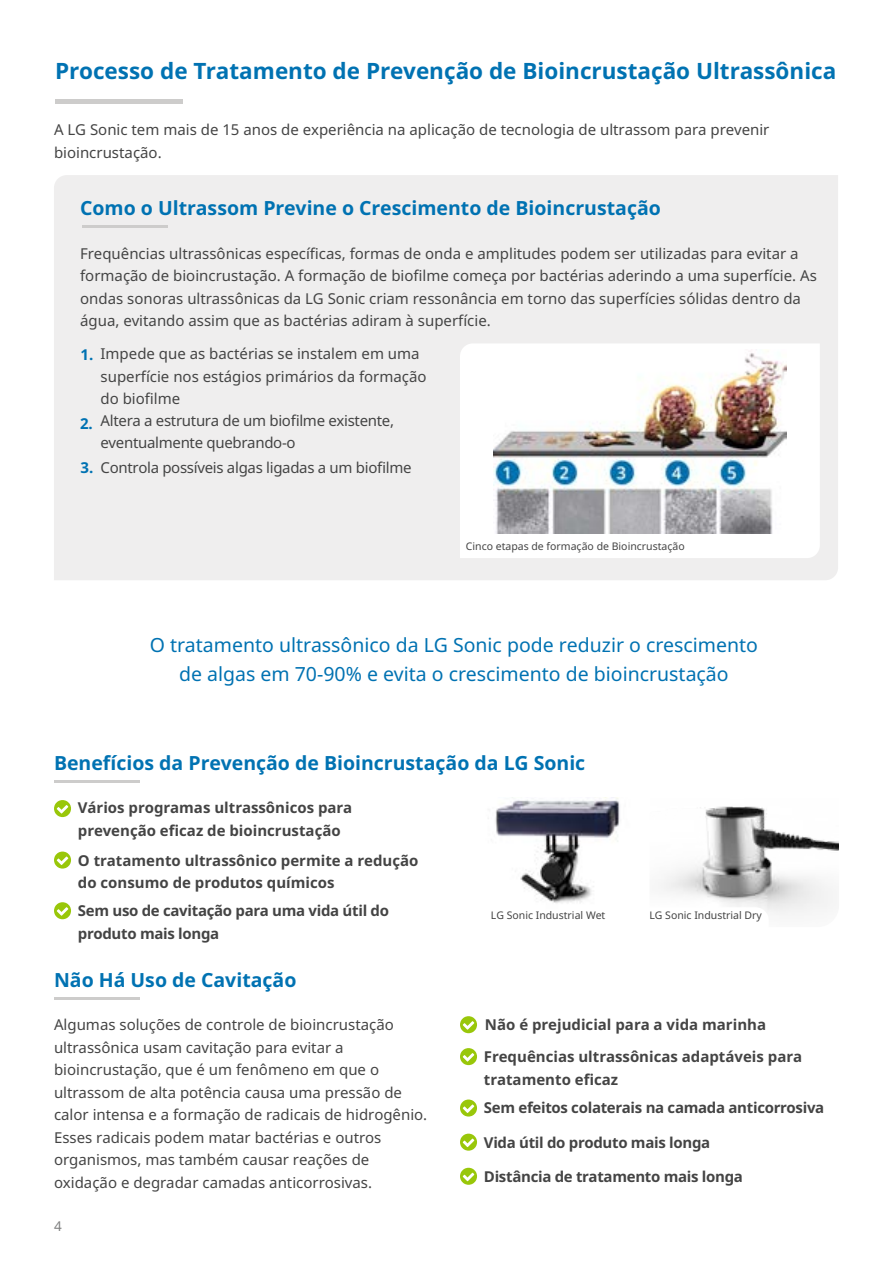
<style>
.page{position:relative;width:893px;height:1263px;background:#fff}
.page>*{position:absolute;margin:0;border:0;box-sizing:border-box;transform-origin:0 0}
.t1{font:700 22.5px "Noto Sans";color:#0072b2}
.t2{font:700 19.5px "Noto Sans";color:#0072b2}
.t3{font:19.5px/28.5px "Noto Sans";color:#0072b2;text-align:center}
.t4{font:15px/22.5px "Noto Sans";color:#444}
.t5{font:700 15px/22.5px "Noto Sans";color:#444}
.t6{font:700 15px/22.5px "Noto Sans";letter-spacing:-.02em;color:#444}
.t7{font:15px "Noto Sans";letter-spacing:-.02em;color:#444}
.t8{font:700 15px "Noto Sans";color:#0072b2}
.t9{font:13.5px "Noto Sans";color:#7f8080}
.t10{font:10.5px "Noto Sans";color:#444}
</style>
<div class="page">
<hr style="left:55px;top:100px;width:128px;height:4px;background:#cdcccb">
<svg style="left:54px;top:800px;width:17px;height:17px"></svg>
<svg style="left:54px;top:851px;width:17px;height:17px"></svg>
<svg style="left:54px;top:902px;width:17px;height:17px"></svg>
<hr style="left:54px;top:780px;width:85px;height:3px;background:#cdcccb">
<div style="left:54px;top:175px;width:784px;height:405px;background:#efeeee"></div>
<svg style="left:460px;top:343px;width:360px;height:215px"></svg>
<img style="left:493px;top:350px;width:294px;height:184px">
<hr style="left:82px;top:225px;width:85px;height:3px;background:#cdcccb">
<hr style="left:54px;top:997px;width:85px;height:3px;background:#cdcccb">
<svg style="left:460px;top:1016px;width:17px;height:17px"></svg>
<svg style="left:460px;top:1048px;width:17px;height:17px"></svg>
<svg style="left:460px;top:1099px;width:17px;height:17px"></svg>
<svg style="left:460px;top:1134px;width:17px;height:17px"></svg>
<svg style="left:460px;top:1168px;width:17px;height:17px"></svg>
<img style="left:660px;top:806px;width:179px;height:109px">
<img style="left:495px;top:797px;width:125px;height:106px">
<svg style="left:660px;top:907px;width:109px;height:8px"></svg>
<h1 class="t1" style="left:55px;top:62px;width:783px">Processo de Tratamento de Prevenção de Bioincrustação Ultrassônica</h1>
<p class="t4" style="left:54px;top:118px;width:717px">A LG Sonic tem mais de 15 anos de experiência na aplicação de tecnologia de ultrassom para prevenir bioincrustação.</p>
<h2 class="t2" style="left:80px;top:200px;width:582px">Como o Ultrassom Previne o Crescimento de Bioincrustação</h2>
<p class="t4" style="left:80px;top:242px;width:738px">Frequências ultrassônicas específicas, formas de onda e amplitudes podem ser utilizadas para evitar a formação de bioincrustação. A formação de biofilme começa por bactérias aderindo a uma superfície. As ondas sonoras ultrassônicas da LG Sonic criam ressonância em torno das superfícies sólidas dentro da água, evitando assim que as bactérias adiram à superfície.</p>
<p class="t4" style="left:101px;top:343px;width:328px">Impede que as bactérias se instalem em uma superfície nos estágios primários da formação do biofilme<br>Altera a estrutura de um biofilme existente, eventualmente quebrando-o</p>
<p class="t7" style="left:101px;top:458px;width:313px">Controla possíveis algas ligadas a um biofilme</p>
<p class="t8" style="left:81px;top:348px;width:14px">1.</p>
<p class="t8" style="left:80px;top:417px;width:14px">2.</p>
<p class="t8" style="left:81px;top:462px;width:14px">3.</p>
<p class="t10" style="left:466px;top:539px;width:220px">Cinco etapas de formação de Bioincrustação</p>
<h2 class="t3" style="left:150px;top:630px;width:610px">O tratamento ultrassônico da LG Sonic pode reduzir o crescimento de algas em 70-90% e evita o crescimento de bioincrustação</h2>
<h2 class="t2" style="left:54px;top:755px;width:533px">Benefícios da Prevenção de Bioincrustação da LG Sonic</h2>
<p class="t5" style="left:78px;top:798px;width:276px">Vários programas ultrassônicos para prevenção eficaz de bioincrustação</p>
<p class="t5" style="left:78px;top:850px;width:342px">O tratamento ultrassônico permite a redução do consumo de produtos químicos</p>
<p class="t6" style="left:78px;top:901px;width:313px">Sem uso de cavitação para uma vida útil do produto mais longa</p>
<p class="t10" style="left:491px;top:908px;width:116px">LG Sonic Industrial Wet</p>
<p class="t10" style="left:649px;top:908px;width:114px">LG Sonic Industrial Dry</p>
<h2 class="t2" style="left:54px;top:972px;width:244px">Não Há Uso de Cavitação</h2>
<p class="t4" style="left:54px;top:1013px;width:375px">Algumas soluções de controle de bioincrustação ultrassônica usam cavitação para evitar a bioincrustação, que é um fenômeno em que o ultrassom de alta potência causa uma pressão de calor intensa e a formação de radicais de hidrogênio.<br>Esses radicais podem matar bactérias e outros organismos, mas também causar reações de oxidação e degradar camadas anticorrosivas.</p>
<p class="t5" style="left:484px;top:1010px;width:320px;line-height:32px">Não é prejudicial para a vida marinha<br>Frequências ultrassônicas adaptáveis para</p>
<p class="t6" style="left:484px;top:1064px;width:342px;line-height:29px">tratamento eficaz<br>Sem efeitos colaterais na camada anticorrosiva</p>
<p class="t6" style="left:484px;top:1132px;width:228px">Vida útil do produto mais longa</p>
<p class="t6" style="left:484px;top:1166px;width:261px">Distância de tratamento mais longa</p>
<p class="t9" style="left:54px;top:1220px;width:9px">4</p>
</div>
